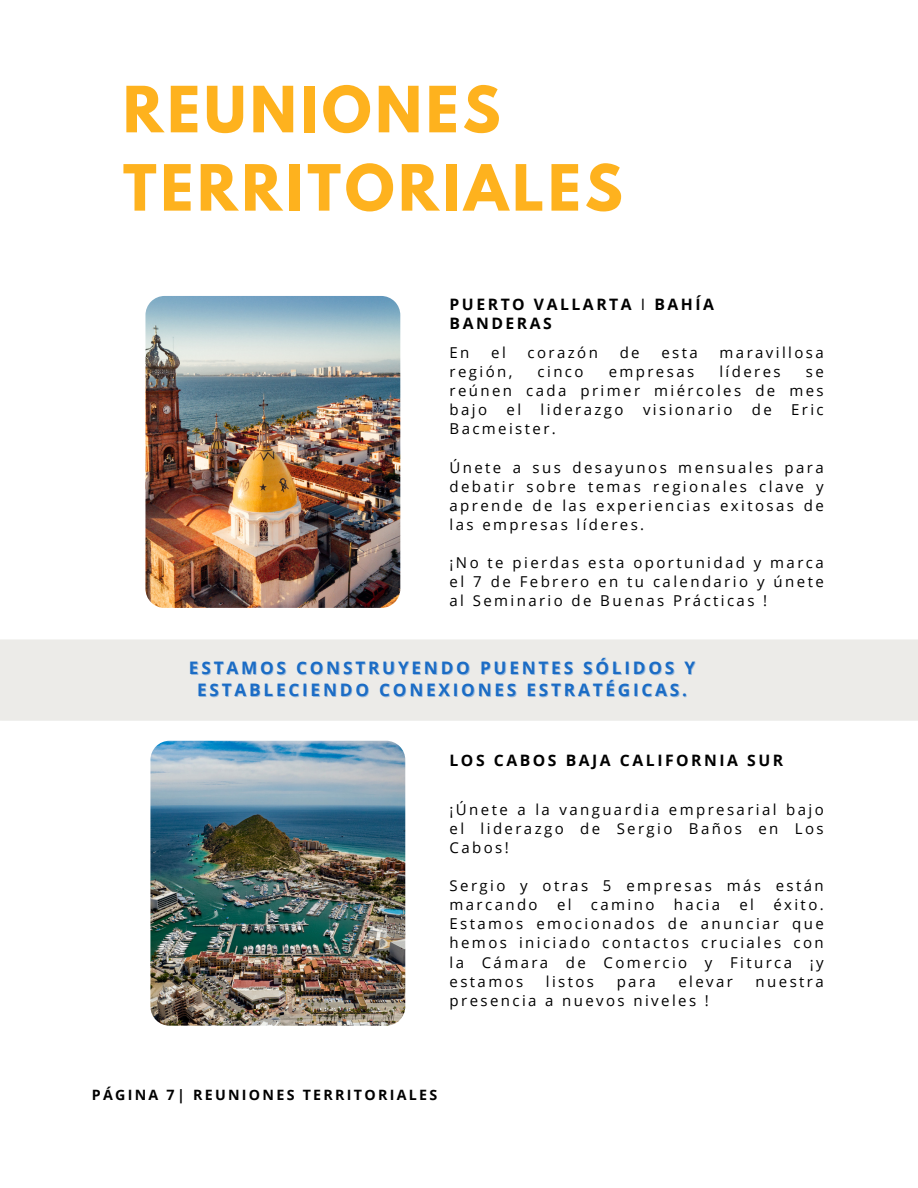
<style>
.page{position:relative;width:918px;height:1188px;background:#fff}
.page>*{position:absolute;margin:0;border:0;box-sizing:border-box;transform-origin:0 0}
.t1{font:700 56.4px/78.3px "League Spartan";letter-spacing:.07em;color:#feb21e}
.t2{font:700 17.25px/21.3px "Open Sans";letter-spacing:.16em;color:#1b6cc5;text-align:center}
.t3{font:700 15.75px/19.2px "Open Sans";letter-spacing:.16em;color:#000}
.t4{font:15px/19.2px "Open Sans";letter-spacing:.16em;color:#000;text-align:justify}
.t5{font:700 14.25px "Open Sans";letter-spacing:.16em;color:#000}
.s1{font-weight:400}
</style>
<div class="page">
<img style="left:145px;top:296px;width:255px;height:312px">
<img style="left:150px;top:741px;width:255px;height:284px">
<div style="left:0;top:639px;width:918px;height:82px;background:#ecebe8"></div>
<p class="t1" style="left:123px;top:78px;width:501px">REUNIONES<br>TERRITORIALES</p>
<h2 class="t3" style="left:450px;top:294px;width:266px">PUERTO VALLARTA <span class="s1">I</span> BAHÍA<br>BANDERAS</h2>
<h1 class="t4" style="left:450px;top:342px;width:21px">En</h1>
<h1 class="t4" style="left:491px;top:342px;width:16px">el</h1>
<h1 class="t4" style="left:528px;top:342px;width:72px">corazón</h1>
<h1 class="t4" style="left:620px;top:342px;width:22px">de</h1>
<h1 class="t4" style="left:661px;top:342px;width:38px">esta</h1>
<h1 class="t4" style="left:720px;top:342px;width:106px">maravillosa</h1>
<h1 class="t4" style="left:450px;top:362px;width:64px">región,</h1>
<h1 class="t4" style="left:538px;top:362px;width:47px">cinco</h1>
<h1 class="t4" style="left:609px;top:362px;width:87px">empresas</h1>
<h1 class="t4" style="left:719px;top:362px;width:63px">líderes</h1>
<h1 class="t4" style="left:450px;top:362px;width:376px;text-indent:356px">se reúnen cada primer miércoles de mes bajo</h1>
<h1 class="t4" style="left:507px;top:400px;width:16px">el</h1>
<h1 class="t4" style="left:541px;top:400px;width:85px">liderazgo</h1>
<h1 class="t4" style="left:643px;top:400px;width:91px">visionario</h1>
<h1 class="t4" style="left:752px;top:400px;width:22px">de</h1>
<h1 class="t4" style="left:791px;top:400px;width:34px">Eric</h1>
<h1 class="t4" style="left:450px;top:419px;width:108px">Bacmeister.</h1>
<h3 class="t4" style="left:450px;top:457px;width:376px">Únete a sus desayunos mensuales para debatir sobre temas regionales clave y aprende de las experiencias exitosas de las empresas líderes.</h3>
<p class="t4" style="left:450px;top:553px;width:376px">¡No te pierdas esta oportunidad y marca el 7 de Febrero en tu calendario y únete al Seminario de Buenas Prácticas !</p>
<h4 class="t2" style="left:189px;top:657px;width:508px">ESTAMOS CONSTRUYENDO PUENTES SÓLIDOS Y<br>ESTABLECIENDO CONEXIONES ESTRATÉGICAS.</h4>
<h2 class="t3" style="left:450px;top:750px;width:335px">LOS CABOS BAJA CALIFORNIA SUR</h2>
<p class="t4" style="left:450px;top:799px;width:376px">¡Únete a la vanguardia empresarial bajo el liderazgo de Sergio Baños en Los Cabos!</p>
<p class="t4" style="left:450px;top:876px;width:376px">Sergio y otras 5 empresas más están marcando</p>
<p class="t4" style="left:450px;top:895px;width:376px;text-indent:324px">éxito.<br>Estamos emocionados de anunciar que hemos iniciado contactos cruciales con la Cámara de Comercio y Fiturca ¡y estamos</p>
<p class="t4" style="left:557px;top:895px;width:16px">el</p>
<p class="t4" style="left:591px;top:895px;width:65px">camino</p>
<p class="t4" style="left:674px;top:895px;width:48px">hacia</p>
<p class="t4" style="left:739px;top:895px;width:16px">el</p>
<p class="t4" style="left:546px;top:971px;width:50px">listos</p>
<p class="t4" style="left:617px;top:971px;width:41px">para</p>
<p class="t4" style="left:678px;top:971px;width:56px">elevar</p>
<p class="t4" style="left:756px;top:971px;width:70px">nuestra</p>
<p class="t4" style="left:450px;top:990px;width:261px">presencia a nuevos niveles !</p>
<p class="t5" style="left:92px;top:1085px;width:347px">PÁGINA 7| REUNIONES TERRITORIALES</p>
</div>
